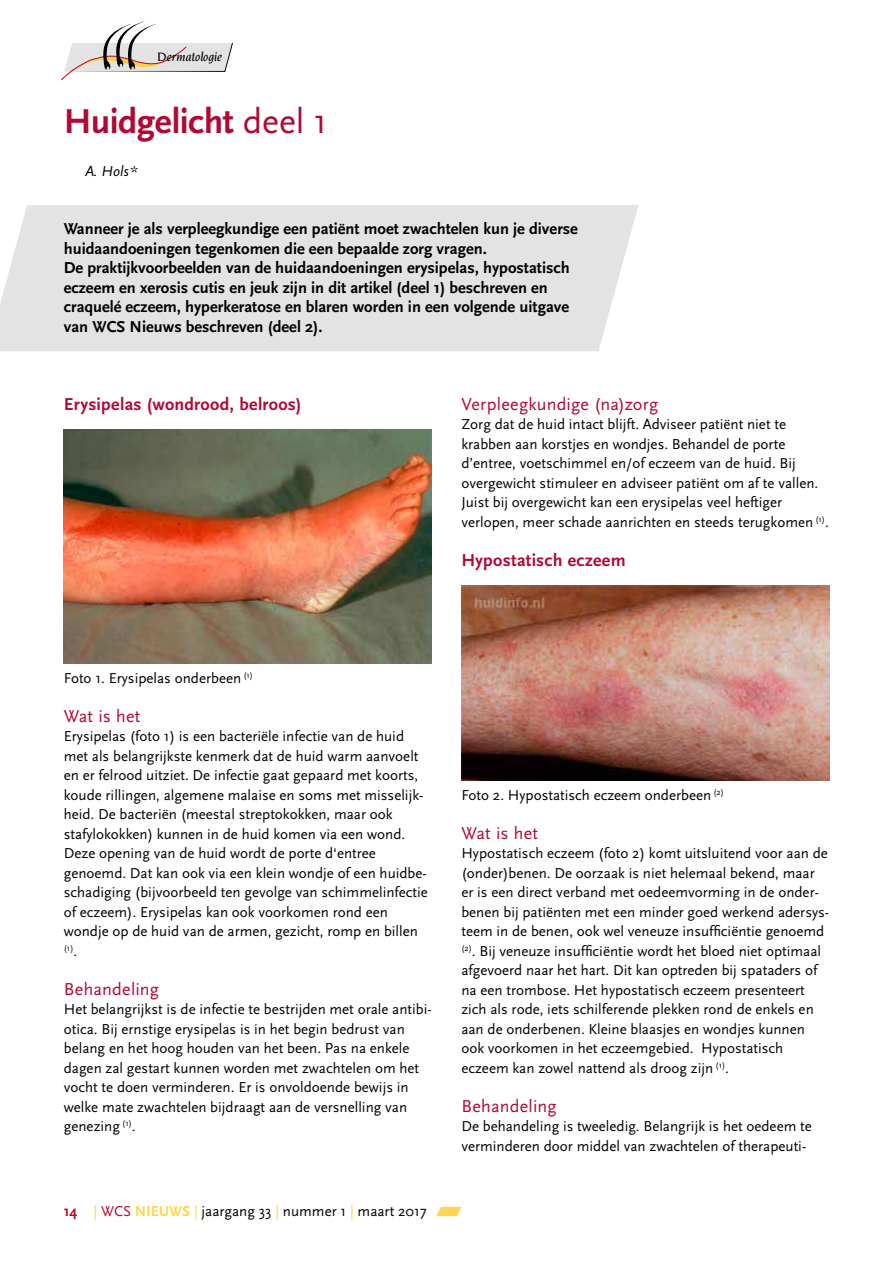
<style>
.page{position:relative;width:893px;height:1263px;background:#fff}
.page>*{position:absolute;margin:0;border:0;box-sizing:border-box;transform-origin:0 0}
.t1{font:700 36px "Scala Sans";letter-spacing:-.015em;color:#b10933}
.t2{font:18px "Scala Sans";letter-spacing:.01em;color:#b10933}
.t3{font:700 18px "Scala Sans";letter-spacing:.01em;color:#b10933}
.t4{font:700 16.5px/19.5px "Scala Sans";color:#000}
.t5{font:15px/19.5px "Scala Sans";color:#000}
.t6{font:italic 15px "Scala Sans";color:#000}
.t7{font:italic 500 13.2px "Novarese Std";color:#000}
.t8{font:8.7px "Scala Sans";color:#000}
.s1{font-weight:400}
.s2{font-size:15px}
.s3{font-weight:700;color:#b10933}
.s4{color:#ffd64d}
.s5{color:#b10933}
.s6{font-weight:700;color:#ffd64d}
</style>
<div class="page">
<svg style="left:436px;top:1207px;width:25px;height:9px"></svg>
<svg style="left:61px;top:21px;width:172px;height:60px"></svg>
<div style="left:0;top:205px;width:638px;height:146px;background:#e3e3e3"></div>
<img style="left:63px;top:429px;width:369px;height:234px">
<img style="left:461px;top:585px;width:368px;height:195px">
<p class="t7" style="left:157px;top:50px;width:67px">Dermatologie</p>
<h1 class="t1" style="left:64px;top:102px;width:265px">Huidgelicht <span class="s1">deel 1</span></h1>
<p class="t6" style="left:85px;top:163px;width:55px">A. Hols *</p>
<p class="t4" style="left:64px;top:220px;width:516px">Wanneer je als verpleegkundige een patiënt moet zwachtelen kun je diverse huidaandoeningen tegenkomen die een bepaalde zorg vragen.<br>De praktijkvoorbeelden van de huidaandoeningen erysipelas, hypostatisch eczeem en xerosis cutis en jeuk zijn in dit artikel (deel 1) beschreven en craquelé eczeem, hyperkeratose en blaren worden in een volgende uitgave van WCS Nieuws beschreven (deel 2).</p>
<p class="t3" style="left:64px;top:394px;width:239px">Erysipelas (wondrood, belroos)</p>
<p class="t2" style="left:461px;top:394px;width:198px">Verpleegkundige (na)zorg</p>
<p class="t5" style="left:461px;top:415px;width:369px">Zorg dat de huid intact blijft. Adviseer patiënt niet te krabben aan korstjes en wondjes. Behandel de porte d’entree, voetschimmel en/of eczeem van de huid. Bij overgewicht stimuleer en adviseer patiënt om af te vallen.<br>Juist bij overgewicht kan een erysipelas veel heftiger verlopen, meer schade aanrichten en steeds terugkomen <sup>(1)</sup>.</p>
<p class="t3" style="left:461px;top:550px;width:166px">Hypostatisch eczeem</p>
<p class="t5" style="left:64px;top:668px;width:191px">Foto 1. Erysipelas onderbeen <sup>(1)</sup></p>
<p class="t2" style="left:64px;top:706px;width:78px">Wat is het</p>
<p class="t5" style="left:64px;top:727px;width:366px">Erysipelas (foto 1) is een bacteriële infectie van de huid met als belangrijkste kenmerk dat de huid warm aanvoelt en er felrood uitziet. De infectie gaat gepaard met koorts, koude rillingen, algemene malaise en soms met misselijk&shy;heid. De bacteriën (meestal streptokokken, maar ook stafylokokken) kunnen in de huid komen via een wond.<br>Deze opening van de huid wordt de porte d‘entree genoemd. Dat kan ook via een klein wondje of een huidbe&shy;schadiging (bijvoorbeeld ten gevolge van schimmelinfectie of eczeem). Erysipelas kan ook voorkomen rond een wondje op de huid van de armen, gezicht, romp en billen</p>
<p class="t8" style="left:64px;top:943px;width:15px">(1)<span class="s2">.</span></p>
<p class="t2" style="left:64px;top:979px;width:97px">Behandeling</p>
<p class="t5" style="left:64px;top:1000px;width:369px">Het belangrijkst is de infectie te bestrijden met orale antibi&shy;otica. Bij ernstige erysipelas is in het begin bedrust van belang en het hoog houden van het been. Pas na enkele dagen zal gestart kunnen worden met zwachtelen om het vocht te doen verminderen. Er is onvoldoende bewijs in welke mate zwachtelen bijdraagt aan de versnelling van genezing <sup>(1)</sup>.</p>
<p class="t5" style="left:64px;top:1202px;width:365px"><span class="s3">14</span> <span class="s4">|</span> <span class="s5">WCS</span> <span class="s6">NIEUWS</span> <span class="s4">|</span> jaargang 33 <span class="s4">|</span> nummer 1 <span class="s4">|</span> maart 2017</p>
<p class="t5" style="left:461px;top:785px;width:264px">Foto 2. Hypostatisch eczeem onderbeen <sup>(2)</sup></p>
<p class="t2" style="left:461px;top:823px;width:78px">Wat is het</p>
<p class="t5" style="left:461px;top:844px;width:369px">Hypostatisch eczeem (foto 2) komt uitsluitend voor aan de (onder)benen. De oorzaak is niet helemaal bekend, maar er is een direct verband met oedeemvorming in de onder&shy;benen bij patiënten met een minder goed werkend adersys&shy;teem in de benen, ook wel veneuze insufficiëntie genoemd <sup>(2)</sup>. Bij veneuze insufficiëntie wordt het bloed niet optimaal afgevoerd naar het hart. Dit kan optreden bij spataders of na een trombose. Het hypostatisch eczeem presenteert zich als rode, iets schilferende plekken rond de enkels en aan de onderbenen. Kleine blaasjes en wondjes kunnen ook voorkomen in het eczeemgebied. Hypostatisch eczeem kan zowel nattend als droog zijn <sup>(1)</sup>.</p>
<p class="t2" style="left:461px;top:1096px;width:97px">Behandeling</p>
<p class="t5" style="left:461px;top:1117px;width:352px">De behandeling is tweeledig. Belangrijk is het oedeem te verminderen door middel van zwachtelen of therapeuti-</p>
</div>
